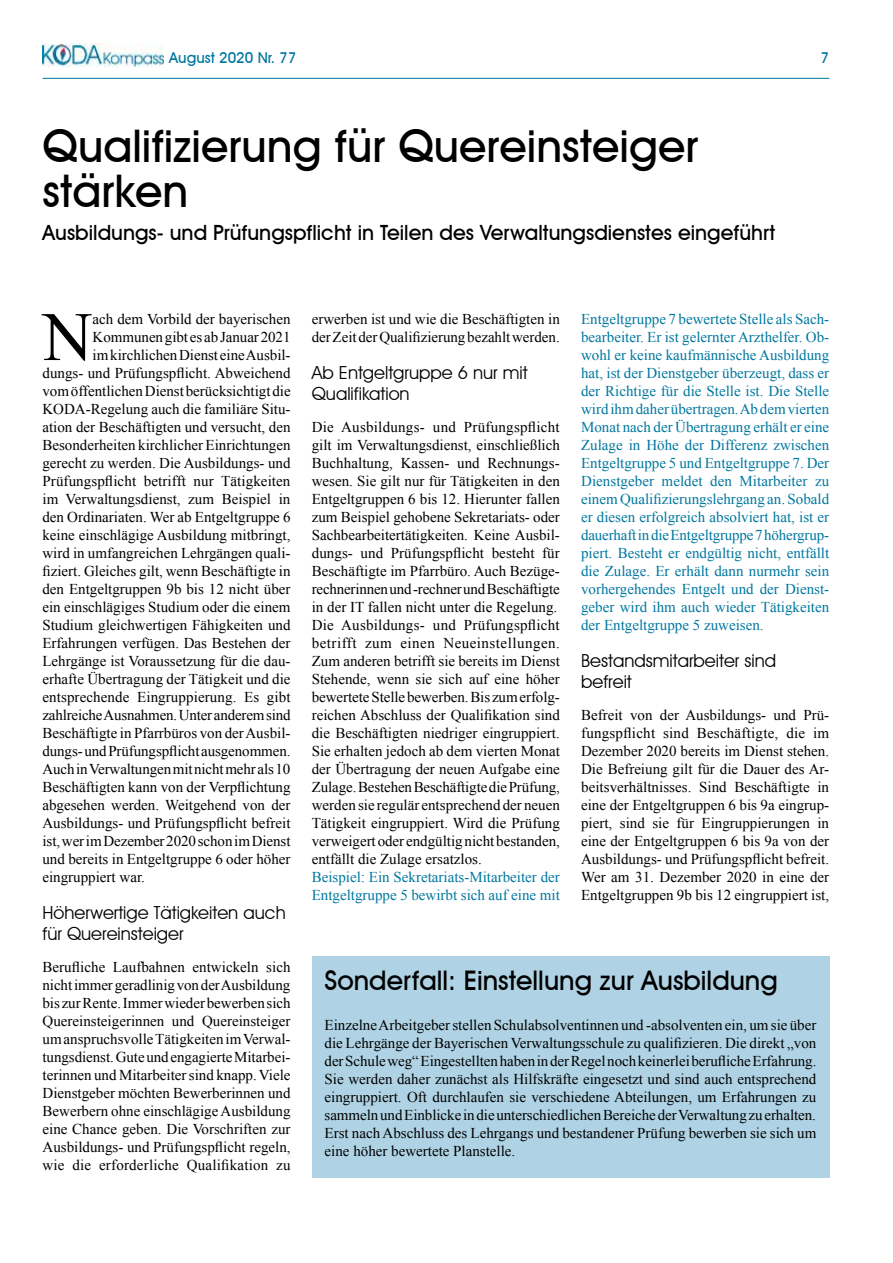
<style>
.page{position:relative;width:893px;height:1263px;background:#fff}
.page>*{position:absolute;margin:0;border:0;box-sizing:border-box;transform-origin:0 0}
.t1{font:69.3px "Times New Roman";color:#000}
.t2{font:500 45px/45px "Avant Garde IT Cby BT";color:#000}
.t3{font:500 27px "Avant Garde IT Cby BT";color:#000}
.t4{font:500 21px "Avant Garde IT Cby BT";color:#000}
.t5{font:18px/21.6px "Avant Garde IT Cby BT";color:#000}
.t6{font:15px/18px "Times New Roman";color:#000;text-align:justify}
.t7{font:15px/18px "Times New Roman";color:#00779f}
.t8{font:500 15px "Avant Garde IT Cby BT";color:#00779f}
</style>
<div class="page">
<div style="left:312px;top:957px;width:517px;height:221px;background:#afd3e4"></div>
<hr style="left:43px;top:78px;width:786px;height:1px;background:#00779f">
<img style="left:43px;top:44px;width:121px;height:22px">
<p class="t8" style="left:169px;top:49px;width:129px">August 2020 Nr. 77</p>
<p class="t8" style="left:821px;top:49px;width:10px">7</p>
<h2 class="t2" style="left:43px;top:123px;width:657px">Qualifizierung für Quereinsteiger stärken</h2>
<h3 class="t4" style="left:43px;top:219px;width:734px">Ausbildungs- und Prüfungspflicht in Teilen des Verwaltungsdienstes eingeführt</h3>
<h1 class="t1" style="left:42px;top:290px;width:52px">N</h1>
<p class="t6" style="left:93px;top:310px;width:199px">ach dem Vorbild der bayerischen</p>
<p class="t6" style="left:93px;top:328px;width:199px">Kommunen gibt es ab Januar 2021</p>
<p class="t6" style="left:93px;top:346px;width:199px">im kirchlichen Dienst eine Ausbil-</p>
<p class="t6" style="left:43px;top:364px;width:250px">dungs- und Prüfungspflicht. Abweichend</p>
<p class="t6" style="left:42px;top:382px;width:250px">vom öffentlichen Dienst berücksichtigt die</p>
<p class="t6" style="left:42px;top:400px;width:250px">KODA-Regelung auch die familiäre Situ-</p>
<p class="t6" style="left:42px;top:418px;width:250px">ation der Beschäftigten und versucht, den</p>
<p class="t6" style="left:42px;top:436px;width:250px">Besonderheiten kirchlicher Einrichtungen</p>
<p class="t6" style="left:42px;top:454px;width:250px">gerecht zu werden. Die Ausbildungs- und</p>
<p class="t6" style="left:42px;top:472px;width:249px">Prüfungspflicht betrifft nur Tätigkeiten</p>
<p class="t6" style="left:42px;top:490px;width:249px">im Verwaltungsdienst, zum Beispiel in</p>
<p class="t6" style="left:42px;top:508px;width:250px">den Ordinariaten. Wer ab Entgeltgruppe 6</p>
<p class="t6" style="left:42px;top:526px;width:250px">keine einschlägige Ausbildung mitbringt,</p>
<p class="t6" style="left:42px;top:544px;width:250px">wird in umfangreichen Lehrgängen quali-</p>
<p class="t6" style="left:42px;top:562px;width:250px">fiziert. Gleiches gilt, wenn Beschäftigte in</p>
<p class="t6" style="left:42px;top:580px;width:250px">den Entgeltgruppen 9b bis 12 nicht über</p>
<p class="t6" style="left:42px;top:598px;width:250px">ein einschlägiges Studium oder die einem</p>
<p class="t6" style="left:42px;top:616px;width:250px">Studium gleichwertigen Fähigkeiten und</p>
<p class="t6" style="left:42px;top:634px;width:250px">Erfahrungen verfügen. Das Bestehen der</p>
<p class="t6" style="left:42px;top:652px;width:250px">Lehrgänge ist Voraussetzung für die dau-</p>
<p class="t6" style="left:42px;top:670px;width:250px">erhafte Übertragung der Tätigkeit und die</p>
<p class="t6" style="left:42px;top:688px;width:250px">entsprechende Eingruppierung. Es gibt</p>
<p class="t6" style="left:42px;top:706px;width:250px">zahlreiche Ausnahmen. Unter anderem sind</p>
<p class="t6" style="left:42px;top:724px;width:250px">Beschäftigte in Pfarrbüros von der Ausbil-</p>
<p class="t6" style="left:42px;top:742px;width:250px">dungs-undPrüfungspflicht ausgenommen.</p>
<p class="t6" style="left:42px;top:760px;width:249px">Auch in Verwaltungen mit nicht mehr als 10</p>
<p class="t6" style="left:42px;top:778px;width:250px">Beschäftigten kann von der Verpflichtung</p>
<p class="t6" style="left:42px;top:796px;width:250px">abgesehen werden. Weitgehend von der</p>
<p class="t6" style="left:42px;top:814px;width:250px">Ausbildungs- und Prüfungspflicht befreit</p>
<p class="t6" style="left:42px;top:832px;width:250px">ist, wer im Dezember 2020 schon im Dienst</p>
<p class="t6" style="left:42px;top:850px;width:250px">und bereits in Entgeltgruppe 6 oder höher</p>
<p class="t6" style="left:42px;top:868px;width:104px">eingruppiert war.</p>
<p class="t5" style="left:42px;top:901px;width:245px">Höherwertige Tätigkeiten auch für Quereinsteiger</p>
<p class="t6" style="left:42px;top:958px;width:250px">Berufliche Laufbahnen entwickeln sich nicht immer geradlinig von der Ausbildung bis zur Rente. Immer wieder bewerben sich Quereinsteigerinnen und Quereinsteiger um anspruchsvolle Tätigkeiten im Verwal&shy;tungsdienst. Gute und engagierte Mitarbei&shy;terinnen und Mitarbeiter sind knapp. Viele Dienstgeber möchten Bewerberinnen und Bewerbern ohne einschlägige Ausbildung eine Chance geben. Die Vorschriften zur Ausbildungs- und Prüfungspflicht regeln, wie die erforderliche Qualifikation zu</p>
<p class="t6" style="left:312px;top:310px;width:250px">erwerben ist und wie die Beschäftigten in derZeitderQualifizierungbezahltwerden.</p>
<p class="t5" style="left:312px;top:361px;width:217px">Ab Entgeltgruppe 6 nur mit<br>Qualifikation</p>
<p class="t6" style="left:312px;top:418px;width:250px;text-align:left">Die Ausbildungs- und Prüfungspflicht gilt im Verwaltungsdienst, einschließlich Buchhaltung, Kassen- und Rechnungs&shy;wesen. Sie gilt nur für Tätigkeiten in den Entgeltgruppen 6 bis 12. Hierunter fallen zum Beispiel gehobene Sekretariats- oder Sachbearbeitertätigkeiten. Keine Ausbil&shy;dungs- und Prüfungspflicht besteht für Beschäftigte im Pfarrbüro. Auch Bezüge&shy;rechnerinnen und -rechner und Beschäftigte in der IT fallen nicht unter die Regelung.<br>Die Ausbildungs- und Prüfungspflicht betrifft zum einen Neueinstellungen.<br>Zum anderen betrifft sie bereits im Dienst Stehende, wenn sie sich auf eine höher bewertete Stelle bewerben. Bis zum erfolg&shy;reichen Abschluss der Qualifikation sind die Beschäftigten niedriger eingruppiert.<br>Sie erhalten jedoch ab dem vierten Monat der Übertragung der neuen Aufgabe eine Zulage. Bestehen Beschäftigte die Prüfung, werden sie regulär entsprechend der neuen Tätigkeit eingruppiert. Wird die Prüfung verweigert oder endgültig nicht bestanden, entfällt die Zulage ersatzlos.</p>
<p class="t7" style="left:312px;top:868px;width:250px">Beispiel: Ein Sekretariats-Mitarbeiter der<br>Entgeltgruppe 5 bewirbt sich auf eine mit</p>
<p class="t7" style="left:581px;top:310px;width:250px;text-align:justify">Entgeltgruppe 7 bewertete Stelle als Sach&shy;bearbeiter. Er ist gelernter Arzthelfer. Ob&shy;wohl er keine kaufmännische Ausbildung hat, ist der Dienstgeber überzeugt, dass er der Richtige für die Stelle ist. Die Stelle wird ihm daher übertragen. Ab dem vierten Monat nach der Übertragung erhält er eine Zulage in Höhe der Differenz zwischen Entgeltgruppe 5 und Entgeltgruppe 7. Der Dienstgeber meldet den Mitarbeiter zu einem Qualifizierungslehrgang an. Sobald er diesen erfolgreich absolviert hat, ist er dauerhaft in die Entgeltgruppe 7 höhergrup&shy;piert. Besteht er endgültig nicht, entfällt die Zulage. Er erhält dann nurmehr sein vorhergehendes Entgelt und der Dienst&shy;geber wird ihm auch wieder Tätigkeiten der Entgeltgruppe 5 zuweisen.</p>
<p class="t5" style="left:581px;top:649px;width:197px">Bestandsmitarbeiter sind befreit</p>
<p class="t6" style="left:581px;top:706px;width:250px">Befreit von der Ausbildungs- und Prü&shy;fungspflicht sind Beschäftigte, die im Dezember 2020 bereits im Dienst stehen.<br>Die Befreiung gilt für die Dauer des Ar&shy;beitsverhältnisses. Sind Beschäftigte in eine der Entgeltgruppen 6 bis 9a eingrup&shy;piert, sind sie für Eingruppierungen in eine der Entgeltgruppen 6 bis 9a von der Ausbildungs- und Prüfungspflicht befreit.<br>Wer am 31. Dezember 2020 in eine der Entgeltgruppen 9b bis 12 eingruppiert ist,</p>
<h3 class="t3" style="left:325px;top:964px;width:455px">Sonderfall: Einstellung zur Ausbildung</h3>
<p class="t6" style="left:325px;top:1016px;width:493px">Einzelne Arbeitgeber stellen Schulabsolventinnen und -absolventen ein, um sie über die Lehrgänge der Bayerischen Verwaltungsschule zu qualifizieren. Die direkt „von derSchuleweg“EingestelltenhabeninderRegelnochkeinerleiberuflicheErfahrung.<br>Sie werden daher zunächst als Hilfskräfte eingesetzt und sind auch entsprechend eingruppiert. Oft durchlaufen sie verschiedene Abteilungen, um Erfahrungen zu sammeln und Einblicke in die unterschiedlichen Bereiche der Verwaltung zu erhalten.<br>Erst nach Abschluss des Lehrgangs und bestandener Prüfung bewerben sie sich um eine höher bewertete Planstelle.</p>
</div>
